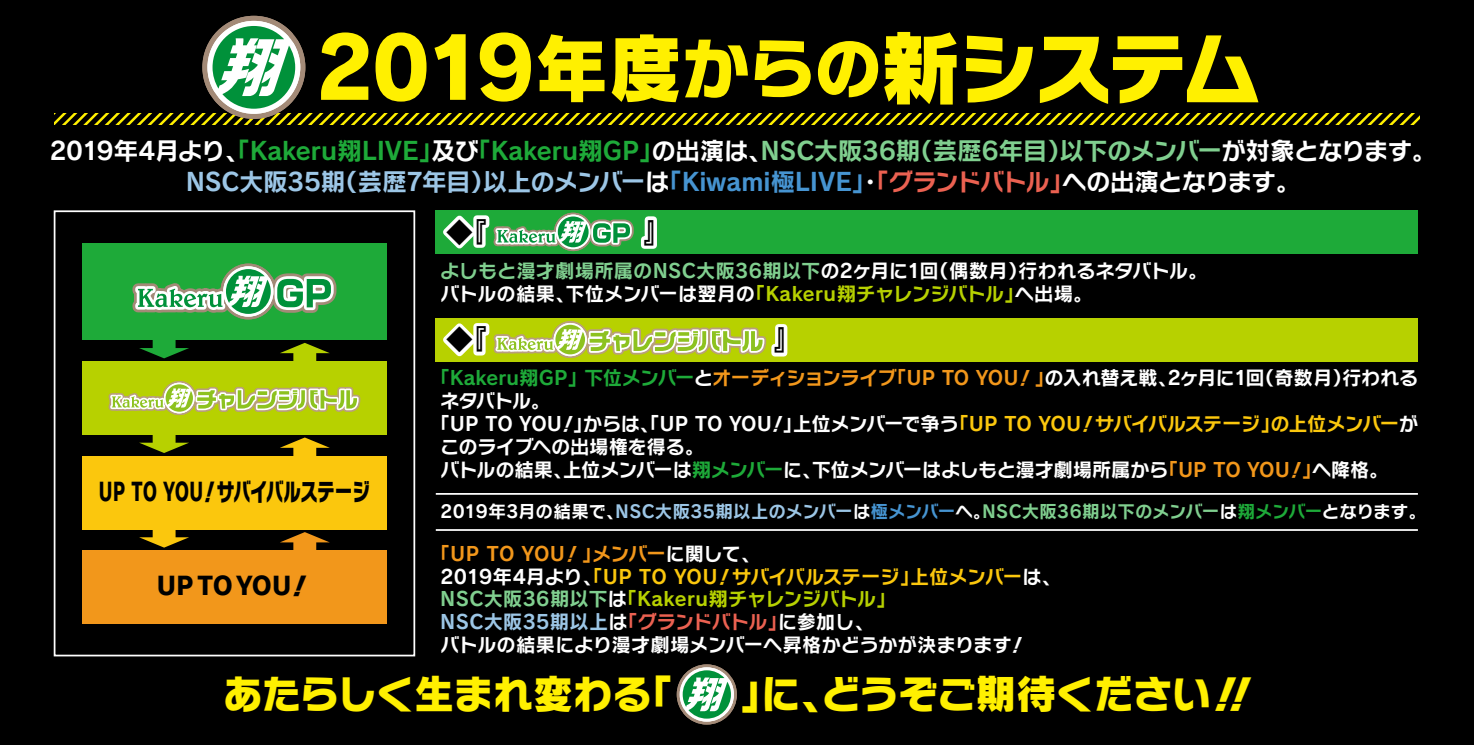
<style>
.page{position:relative;width:1474px;height:745px;background:#fff}
.page>*{position:absolute;margin:0;border:0;box-sizing:border-box;transform-origin:0 0}
.t1{font:80.5px "Rodin NTLG Pro EB";letter-spacing:-.07em;color:#fff000}
.t2{font:40.25px "Rodin NTLG Pro EB";letter-spacing:-.035em;color:#fff000}
.t3{font:24.68px "Rodin NTLG Pro EB";letter-spacing:-.015em;color:#000;scale:.72 1}
.t4{font:24.68px "Rodin NTLG Pro EB";letter-spacing:-.015em;color:#000}
.t5{font:24.5px/31.5px "Rodin NTLG Pro B";letter-spacing:-.01em;color:#fff;text-align:center}
.t6{font:19.25px/22.8px "Rodin NTLG Pro B";letter-spacing:-.01em;color:#fff}
.t7{font:17.5px "Rodin NTLG Pro B";letter-spacing:.005em;color:#fff}
.s1{font-size:84px}
.s2{font-size:75.25px}
.s3{font-size:68.08px}
.s4{color:#1eaa39}
.s5{color:#80cf8f}
.s6{color:#9cc6e6}
.s7{color:#4694d1}
.s8{color:#eb6151}
.s9{color:#b7d100}
.s10{color:#f2971b}
.s11{color:#fbc70d}
</style>
<div class="page">
<div style="left:0;top:0;width:1473px;height:744px;background:#000"></div>
<svg style="left:55px;top:15px;width:1364px;height:110px"></svg>
<div style="left:54px;top:210px;width:361px;height:446px;border:2px solid #fff"></div>
<hr style="left:436px;top:528px;width:981px;height:2px;background:#fff">
<hr style="left:436px;top:492px;width:981px;height:2px;background:#fff">
<div style="left:436px;top:210px;width:981px;height:43px;background:#1eaa39"></div>
<svg style="left:436px;top:212px;width:224px;height:42px"></svg>
<div style="left:436px;top:318px;width:981px;height:43px;background:#b7d100"></div>
<svg style="left:436px;top:321px;width:355px;height:41px"></svg>
<div style="left:82px;top:243px;width:305px;height:97px;background:#1eaa39"></div>
<div style="left:82px;top:361px;width:305px;height:73px;background:#b7d100"></div>
<div style="left:82px;top:455px;width:305px;height:74px;background:#fbc70d"></div>
<svg style="left:108px;top:381px;width:253px;height:35px"></svg>
<svg style="left:139px;top:434px;width:50px;height:18px"></svg>
<svg style="left:139px;top:529px;width:50px;height:18px"></svg>
<svg style="left:280px;top:437px;width:50px;height:19px"></svg>
<svg style="left:132px;top:263px;width:205px;height:98px"></svg>
<div style="left:82px;top:550px;width:305px;height:73px;background:#f2971b"></div>
<svg style="left:280px;top:532px;width:50px;height:18px"></svg>
<svg style="left:676px;top:664px;width:61px;height:61px"></svg>
<h1 class="t1" style="left:315px;top:12px;width:948px"><span class="s1">2019</span><span class="s2">年度</span><span class="s3">からの</span>新システム</h1>
<p class="t5" style="left:49px;top:133px;width:1388px">2019年4月より、<span class="s4">「Kakeru翔LIVE」</span>及び<span class="s4">「Kakeru翔GP」</span>の出演は、<span class="s5">NSC大阪36期（芸歴6年目）以下のメンバー</span>が対象となります。<br><span class="s6">NSC大阪35期（芸歴7年目）以上のメンバー</span>は<span class="s7">「Kiwami極LIVE」</span>・<span class="s8">「グランドバトル」</span>への出演となります。</p>
<p class="t3" style="left:98px;top:474px;width:379px">UP TO YOU！サバイバルステージ</p>
<p class="t4" style="left:157px;top:568px;width:157px">UP TO YOU！</p>
<p class="t6" style="left:440px;top:259px;width:769px"><span class="s5">よしもと漫才劇場所属のNSC大阪36期以下</span>の2ヶ月に1回（偶数月）行われるネタバトル。バトルの結果、下位メンバーは翌月の<span class="s9">「Kakeru翔チャレンジバトル」</span>へ出場。</p>
<p class="t6" style="left:430px;top:366px;width:989px"><span class="s4">「Kakeru翔GP」下位メンバー</span>と<span class="s10">オーディションライブ「UP TO YOU！」</span>の入れ替え戦、2ヶ月に1回（奇数月）行われる</p>
<p class="t6" style="left:440px;top:388px;width:112px">ネタバトル。</p>
<p class="t6" style="left:430px;top:411px;width:988px">「UP TO YOU！」からは、「UP TO YOU！」上位メンバーで争う<span class="s11">「UP TO YOU！サバイバルステージ」の上位メンバー</span>が</p>
<p class="t6" style="left:440px;top:434px;width:265px">このライブへの出場権を得る。</p>
<p class="t6" style="left:440px;top:457px;width:949px">バトルの結果、上位メンバーは<span class="s4">翔メンバー</span>に、下位メンバーはよしもと漫才劇場所属から<span class="s10">「UP TO YOU！」</span>へ降格。</p>
<p class="t7" style="left:440px;top:499px;width:987px">2019年3月の結果で、<span class="s6">NSC大阪35期以上のメンバー</span>は<span class="s7">極メンバー</span>へ。<span class="s5">NSC大阪36期以下のメンバー</span>は<span class="s4">翔メンバー</span>となります。</p>
<p class="t6" style="left:440px;top:541px;width:622px;text-indent:-10px"><span class="s10">「UP TO YOU！」メンバー</span>に関して、<br>2019年4月より、<span class="s11">「UP TO YOU！サバイバルステージ」上位メンバー</span>は、<span class="s5">NSC大阪36期以下</span>は<span class="s9">「Kakeru翔チャレンジバトル」<br></span><span class="s6">NSC大阪35期以上</span>は<span class="s8">「グランドバトル」</span>に参加し、<br>バトルの結果により漫才劇場メンバーへ昇格かどうかが決まります！</p>
<h2 class="t2" style="left:223px;top:665px;width:1039px">あたらしく生まれ変わる「　 」に、どうぞご期待ください！！</h2>
</div>
